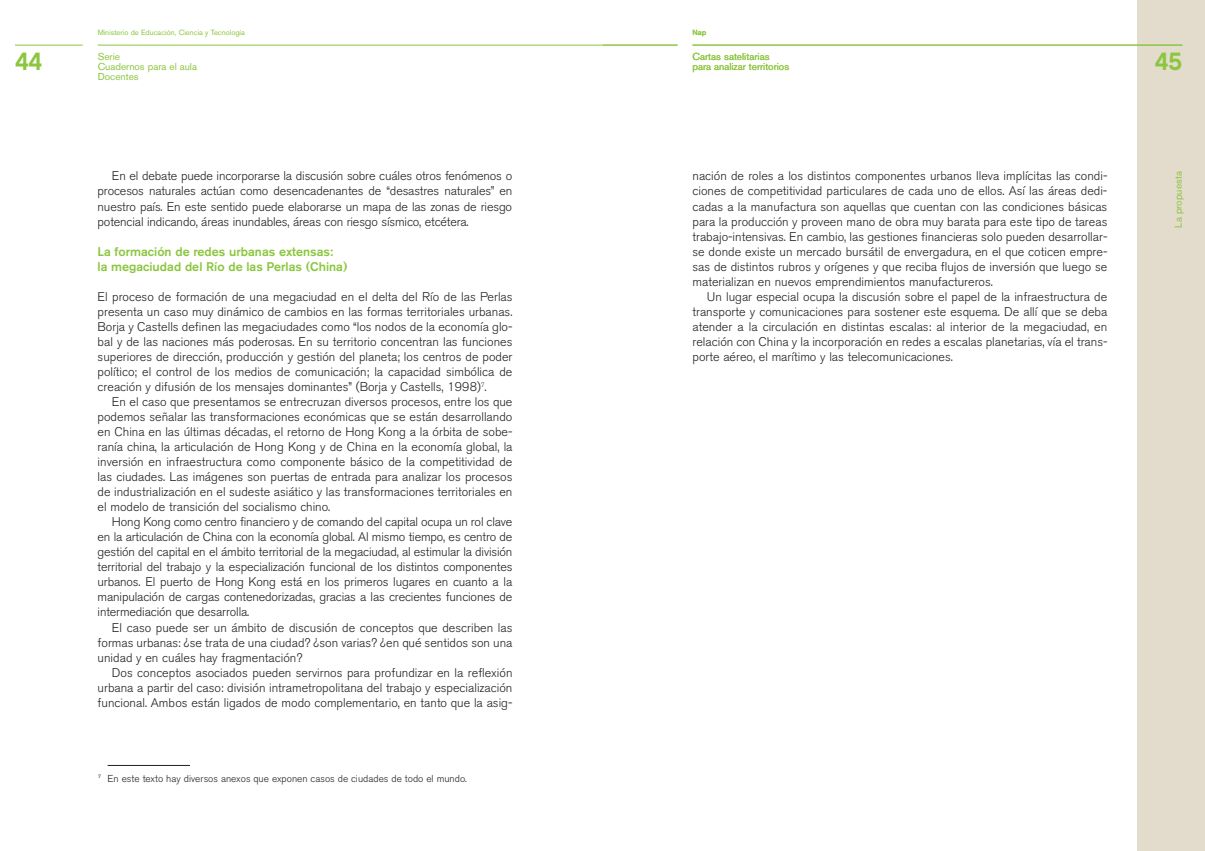
<style>
.page{position:relative;width:1205px;height:851px;background:#fff}
.page>*{position:absolute;margin:0;border:0;box-sizing:border-box;transform-origin:0 0}
.t1{font:25px "Chalet New York Nineteen Eighty";color:#8bc63e}
.t2{font:300 12.5px/15px "Akzidenz Grotesk BE";color:#231f20;text-align:justify}
.t3{font:500 12.5px/15px "Akzidenz Grotesk BE";color:#8bc63e}
.t4{font:10px/10px "Akzidenz Grotesk BE";color:#8bc63e}
.t5{font:300 10px "Akzidenz Grotesk BE";color:#231f20}
.t6{font:7.5px "Akzidenz Grotesk BE";color:#8bc63e}
.t7{font:500 7.5px "Akzidenz Grotesk BE";color:#8bc63e}
</style>
<div class="page">
<div style="left:1137px;top:0;width:68px;height:850px;background:#e3dccd"></div>
<hr style="left:98px;top:45px;width:505px;height:1px;background:#8bc63e">
<hr style="left:15px;top:45px;width:68px;height:1px;background:#8bc63e">
<hr style="left:692px;top:45px;width:490px;height:1px;background:#8bc63e">
<hr style="left:603px;top:45px;width:74px;height:1px;background:#8bc63e">
<hr style="left:108px;top:765px;width:82px;height:1px;background:#231f20">
<p class="t6" style="left:98px;top:30px;width:149px">Ministerio de Educación, Ciencia y Tecnología</p>
<p class="t4" style="left:98px;top:53px;width:101px">Serie<br>Cuadernos para el aula<br>Docentes</p>
<p class="t4" style="left:692px;top:53px;width:98px">Cartas satelitarias para analizar territorios</p>
<p class="t7" style="left:692px;top:30px;width:15px">Nap</p>
<h1 class="t1" style="left:15px;top:47px;width:29px">44</h1>
<h1 class="t1" style="left:1155px;top:47px;width:29px">45</h1>
<p class="t2" style="left:98px;top:169px;width:416px;text-indent:14px">En el debate puede incorporarse la discusión sobre cuáles otros fenómenos o procesos naturales actúan como desencadenantes de “desastres naturales” en nuestro país. En este sentido puede elaborarse un mapa de las zonas de riesgo potencial indicando, áreas inundables, áreas con riesgo sísmico, etcétera.</p>
<p class="t3" style="left:98px;top:245px;width:251px">La formación de redes urbanas extensas:<br>la megaciudad del Río de las Perlas (China)</p>
<p class="t2" style="left:98px;top:290px;width:416px">El proceso de formación de una megaciudad en el delta del Río de las Perlas presenta un caso muy dinámico de cambios en las formas territoriales urbanas.<br>Borja y Castells definen las megaciudades como “los nodos de la economía glo&shy;bal y de las naciones más poderosas. En su territorio concentran las funciones superiores de dirección, producción y gestión del planeta; los centros de poder político; el control de los medios de comunicación; la capacidad simbólica de creación y difusión de los mensajes dominantes” (Borja y Castells, 1998)<sup>7</sup>.</p>
<p class="t2" style="left:98px;top:395px;width:416px;text-indent:14px">En el caso que presentamos se entrecruzan diversos procesos, entre los que podemos señalar las transformaciones económicas que se están desarrollando en China en las últimas décadas, el retorno de Hong Kong a la órbita de sobe&shy;ranía china, la articulación de Hong Kong y de China en la economía global, la inversión en infraestructura como componente básico de la competitividad de las ciudades. Las imágenes son puertas de entrada para analizar los procesos de industrialización en el sudeste asiático y las transformaciones territoriales en el modelo de transición del socialismo chino.</p>
<p class="t2" style="left:98px;top:515px;width:416px;text-indent:14px">Hong Kong como centro financiero y de comando del capital ocupa un rol clave en la articulación de China con la economía global. Al mismo tiempo, es centro de gestión del capital en el ámbito territorial de la megaciudad, al estimular la división territorial del trabajo y la especialización funcional de los distintos componentes urbanos. El puerto de Hong Kong está en los primeros lugares en cuanto a la manipulación de cargas contenedorizadas, gracias a las crecientes funciones de intermediación que desarrolla.</p>
<p class="t2" style="left:98px;top:620px;width:416px;text-indent:14px">El caso puede ser un ámbito de discusión de conceptos que describen las formas urbanas: ¿se trata de una ciudad? ¿son varias? ¿en qué sentidos son una unidad y en cuáles hay fragmentación?</p>
<p class="t2" style="left:98px;top:665px;width:416px;text-indent:14px">Dos conceptos asociados pueden servirnos para profundizar en la reflexión urbana a partir del caso: división intrametropolitana del trabajo y especialización funcional. Ambos están ligados de modo complementario, en tanto que la asig-</p>
<p class="t5" style="left:98px;top:773px;width:370px"><sup>7</sup> En este texto hay diversos anexos que exponen casos de ciudades de todo el mundo.</p>
<p class="t2" style="left:692px;top:169px;width:416px">nación de roles a los distintos componentes urbanos lleva implícitas las condi&shy;ciones de competitividad particulares de cada uno de ellos. Así las áreas dedi&shy;cadas a la manufactura son aquellas que cuentan con las condiciones básicas para la producción y proveen mano de obra muy barata para este tipo de tareas trabajo-intensivas. En cambio, las gestiones financieras solo pueden desarrollar&shy;se donde existe un mercado bursátil de envergadura, en el que coticen empre&shy;sas de distintos rubros y orígenes y que reciba flujos de inversión que luego se materializan en nuevos emprendimientos manufactureros.</p>
<p class="t2" style="left:692px;top:290px;width:416px;text-indent:14px">Un lugar especial ocupa la discusión sobre el papel de la infraestructura de transporte y comunicaciones para sostener este esquema. De allí que se deba atender a la circulación en distintas escalas: al interior de la megaciudad, en relación con China y la incorporación en redes a escalas planetarias, vía el trans&shy;porte aéreo, el marítimo y las telecomunicaciones.</p>
<p class="t4" style="left:1174px;top:227px;width:58px;rotate:-90deg">La propuesta</p>
</div>
